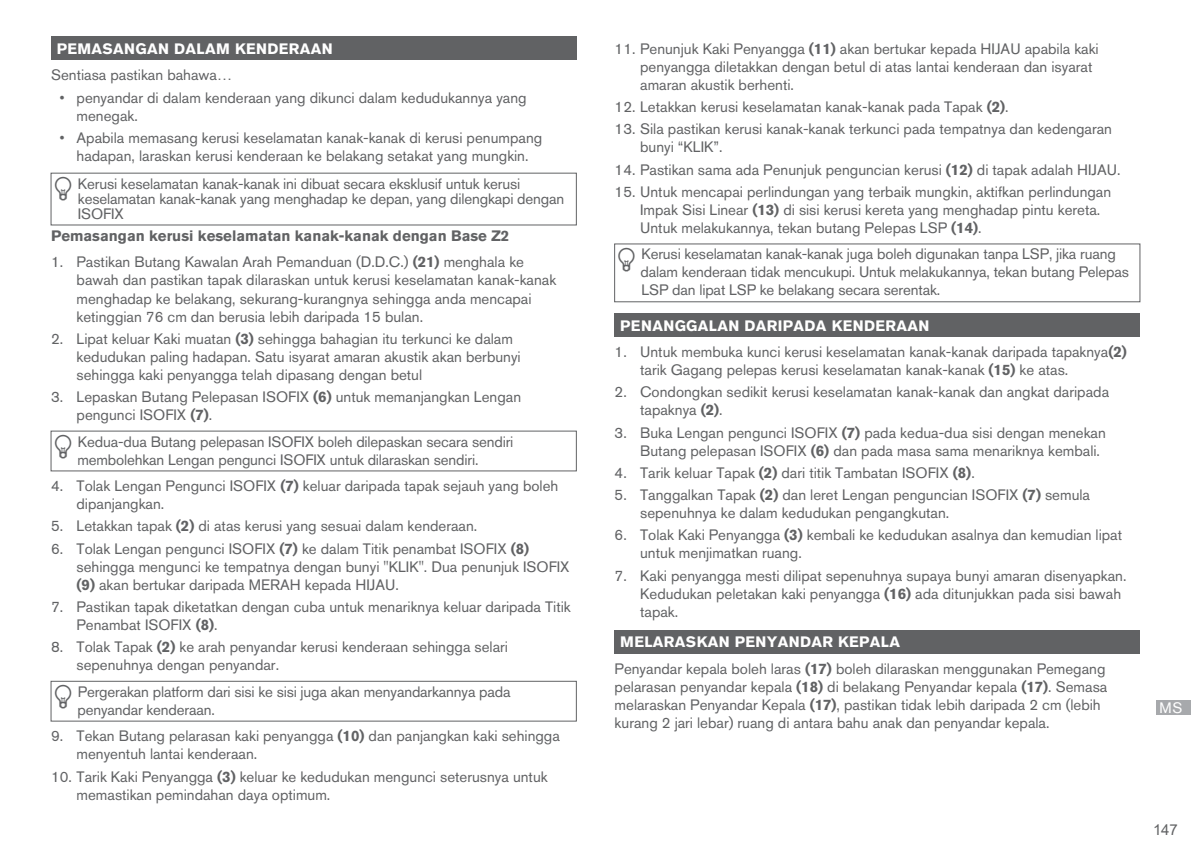
<style>
.page{position:relative;width:1191px;height:851px;background:#fff}
.page>*{position:absolute;margin:0;border:0;box-sizing:border-box;transform-origin:0 0}
.t1{font:15px/18px "Akzidenz Grotesk Pro";color:#616264}
.t2{font:700 15px "Akzidenz Grotesk Pro";letter-spacing:.025em;color:#fff}
.t3{font:700 15px "Akzidenz Grotesk Pro";color:#616264}
.t4{font:15px "Arial";color:#616264}
.t5{font:15px "Akzidenz Grotesk Pro";color:#fff}
.s1{font-family:"Arial"}
.s2{font-weight:700}
.s3{font-weight:700;color:#fff}
</style>
<div class="page">
<div style="left:1157px;top:699px;width:34px;height:15px;background:#a7a9ac"></div>
<div style="left:51px;top:37px;width:525px;height:23px;background:#616264"></div>
<div style="left:51px;top:173px;width:526px;height:52px;border:1px solid #616264"></div>
<div style="left:51px;top:680px;width:526px;height:41px;border:1px solid #616264"></div>
<div style="left:614px;top:243px;width:526px;height:59px;border:1px solid #616264"></div>
<div style="left:614px;top:313px;width:526px;height:24px;background:#616264"></div>
<div style="left:614px;top:630px;width:526px;height:23px;background:#616264"></div>
<p class="t2" style="left:57px;top:39px;width:277px">PEMASANGAN DALAM KENDERAAN</p>
<p class="t1" style="left:51px;top:66px;width:182px">Sentiasa pastikan bahawa…</p>
<p class="t1" style="left:77px;top:88px;width:451px;text-indent:-17px"><span class="s1">•</span> penyandar di dalam kenderaan yang dikunci dalam kedudukannya yang menegak.</p>
<p class="t1" style="left:60px;top:128px;width:484px;text-align:center"><span class="s1">•</span> Apabila memasang kerusi keselamatan kanak-kanak di kerusi penumpang hadapan, laraskan kerusi kenderaan ke belakang setakat yang mungkin.</p>
<p class="t1" style="left:78px;top:176px;width:488px;line-height:15px">Kerusi keselamatan kanak-kanak ini dibuat secara eksklusif untuk kerusi keselamatan kanak-kanak yang menghadap ke depan, yang dilengkapi dengan<br>ISOFIX</p>
<p class="t3" style="left:51px;top:226px;width:460px">Pemasangan kerusi keselamatan kanak-kanak dengan Base Z2</p>
<p class="t1" style="left:77px;top:253px;width:481px;text-indent:-26px">1. Pastikan Butang Kawalan Arah Pemanduan (D.D.C.) <span class="s2">(21)</span> menghala ke bawah dan pastikan tapak dilaraskan untuk kerusi keselamatan kanak-kanak menghadap ke belakang, sekurang-kurangnya sehingga anda mencapai ketinggian 76 cm dan berusia lebih daripada 15 bulan.</p>
<p class="t1" style="left:77px;top:329px;width:446px;text-indent:-26px">2. Lipat keluar Kaki muatan <span class="s2">(3)</span> sehingga bahagian itu terkunci ke dalam kedudukan paling hadapan. Satu isyarat amaran akustik akan berbunyi sehingga kaki penyangga telah dipasang dengan betul</p>
<p class="t1" style="left:77px;top:387px;width:446px;text-indent:-26px">3. Lepaskan Butang Pelepasan ISOFIX <span class="s2">(6)</span> untuk memanjangkan Lengan pengunci ISOFIX <span class="s2">(7)</span>.</p>
<p class="t1" style="left:77px;top:432px;width:437px">Kedua-dua Butang pelepasan ISOFIX boleh dilepaskan secara sendiri membolehkan Lengan pengunci ISOFIX untuk dilaraskan sendiri.</p>
<p class="t1" style="left:77px;top:477px;width:483px;text-indent:-26px">4. Tolak Lengan Pengunci ISOFIX <span class="s2">(7)</span> keluar daripada tapak sejauh yang boleh dipanjangkan.</p>
<p class="t1" style="left:51px;top:517px;width:428px">5. Letakkan tapak <span class="s2">(2)</span> di atas kerusi yang sesuai dalam kenderaan.</p>
<p class="t1" style="left:77px;top:539px;width:494px;text-indent:-26px">6. Tolak Lengan pengunci ISOFIX <span class="s2">(7)</span> ke dalam Titik penambat ISOFIX <span class="s2">(8) </span>sehingga mengunci ke tempatnya dengan bunyi "KLIK". Dua penunjuk ISOFIX <span class="s2">(9)</span> akan bertukar daripada MERAH kepada HIJAU.</p>
<p class="t1" style="left:77px;top:597px;width:496px;text-indent:-26px">7. Pastikan tapak diketatkan dengan cuba untuk menariknya keluar daripada Titik<br>Penambat ISOFIX <span class="s2">(8)</span>.</p>
<p class="t1" style="left:77px;top:637px;width:433px;text-indent:-26px">8. Tolak Tapak <span class="s2">(2)</span> ke arah penyandar kerusi kenderaan sehingga selari sepenuhnya dengan penyandar.</p>
<p class="t1" style="left:77px;top:682px;width:435px">Pergerakan platform dari sisi ke sisi juga akan menyandarkannya pada penyandar kenderaan.</p>
<p class="t1" style="left:77px;top:727px;width:485px;text-indent:-26px">9. Tekan Butang pelarasan kaki penyangga <span class="s2">(10)</span> dan panjangkan kaki sehingga menyentuh lantai kenderaan.</p>
<p class="t1" style="left:77px;top:767px;width:472px;text-indent:-26px">10. Tarik Kaki Penyangga <span class="s2">(3)</span> keluar ke kedudukan mengunci seterusnya untuk memastikan pemindahan daya optimum.</p>
<p class="t1" style="left:640px;top:39px;width:460px;text-indent:-26px">11. Penunjuk Kaki Penyangga <span class="s2">(11)</span> akan bertukar kepada HIJAU apabila kaki penyangga diletakkan dengan betul di atas lantai kenderaan dan isyarat amaran akustik berhenti.</p>
<p class="t1" style="left:614px;top:98px;width:395px">12. Letakkan kerusi keselamatan kanak-kanak pada Tapak <span class="s2">(2)</span>.</p>
<p class="t1" style="left:640px;top:120px;width:473px;text-indent:-26px">13. Sila pastikan kerusi kanak-kanak terkunci pada tempatnya dan kedengaran bunyi “KLIK”.</p>
<p class="t1" style="left:614px;top:160px;width:507px">14. Pastikan sama ada Penunjuk penguncian kerusi <span class="s2">(12)</span> di tapak adalah HIJAU.</p>
<p class="t1" style="left:640px;top:182px;width:472px;text-indent:-26px">15. Untuk mencapai perlindungan yang terbaik mungkin, aktifkan perlindungan<br>Impak Sisi Linear <span class="s2">(13)</span> di sisi kerusi kereta yang menghadap pintu kereta.<br>Untuk melakukannya, tekan butang Pelepas LSP <span class="s2">(14)</span>.</p>
<p class="t1" style="left:640px;top:245px;width:490px">Kerusi keselamatan kanak-kanak juga boleh digunakan tanpa LSP, jika ruang dalam kenderaan tidak mencukupi. Untuk melakukannya, tekan butang Pelepas<br>LSP dan lipat LSP ke belakang secara serentak.</p>
<p class="t2" style="left:620px;top:315px;width:310px">PENANGGALAN DARIPADA KENDERAAN</p>
<p class="t1" style="left:640px;top:343px;width:488px;text-indent:-26px">1. Untuk membuka kunci kerusi keselamatan kanak-kanak daripada tapaknya<span class="s2">(2) </span>tarik Gagang pelepas kerusi keselamatan kanak-kanak <span class="s2">(15)</span> ke atas.</p>
<p class="t1" style="left:640px;top:383px;width:470px;text-indent:-26px">2. Condongkan sedikit kerusi keselamatan kanak-kanak dan angkat daripada tapaknya <span class="s2">(2)</span>.</p>
<p class="t1" style="left:640px;top:423px;width:467px;text-indent:-26px">3. Buka Lengan pengunci ISOFIX <span class="s2">(7)</span> pada kedua-dua sisi dengan menekan<br>Butang pelepasan ISOFIX <span class="s2">(6)</span> dan pada masa sama menariknya kembali.</p>
<p class="t1" style="left:614px;top:463px;width:362px">4. Tarik keluar Tapak <span class="s2">(2)</span> dari titik Tambatan ISOFIX <span class="s2">(8)</span>.</p>
<p class="t1" style="left:640px;top:485px;width:451px;text-indent:-26px">5. Tanggalkan Tapak <span class="s2">(2)</span> dan leret Lengan penguncian ISOFIX <span class="s2">(7)</span> semula sepenuhnya ke dalam kedudukan pengangkutan.</p>
<p class="t1" style="left:640px;top:526px;width:483px;text-indent:-26px">6. Tolak Kaki Penyangga <span class="s2">(3)</span> kembali ke kedudukan asalnya dan kemudian lipat untuk menjimatkan ruang.</p>
<p class="t1" style="left:640px;top:566px;width:488px;text-indent:-26px">7. Kaki penyangga mesti dilipat sepenuhnya supaya bunyi amaran disenyapkan.<br>Kedudukan peletakan kaki penyangga <span class="s2">(16)</span> ada ditunjukkan pada sisi bawah tapak.</p>
<p class="t1" style="left:614px;top:629px;width:492px;line-height:26.4px;text-indent:6px"><span class="s3">MELARASKAN PENYANDAR KEPALA<br></span>Penyandar kepala boleh laras <span class="s2">(17)</span> boleh dilaraskan menggunakan Pemegang</p>
<p class="t1" style="left:614px;top:677px;width:494px">pelarasan penyandar kepala <span class="s2">(18)</span> di belakang Penyandar kepala <span class="s2">(17)</span>. Semasa melaraskan Penyandar Kepala <span class="s2">(17)</span>, pastikan tidak lebih daripada 2 cm (lebih kurang 2 jari lebar) ruang di antara bahu anak dan penyandar kepala.</p>
<p class="t5" style="left:1159px;top:697px;width:24px">MS</p>
<p class="t4" style="left:1153px;top:819px;width:26px">147</p>
</div>
